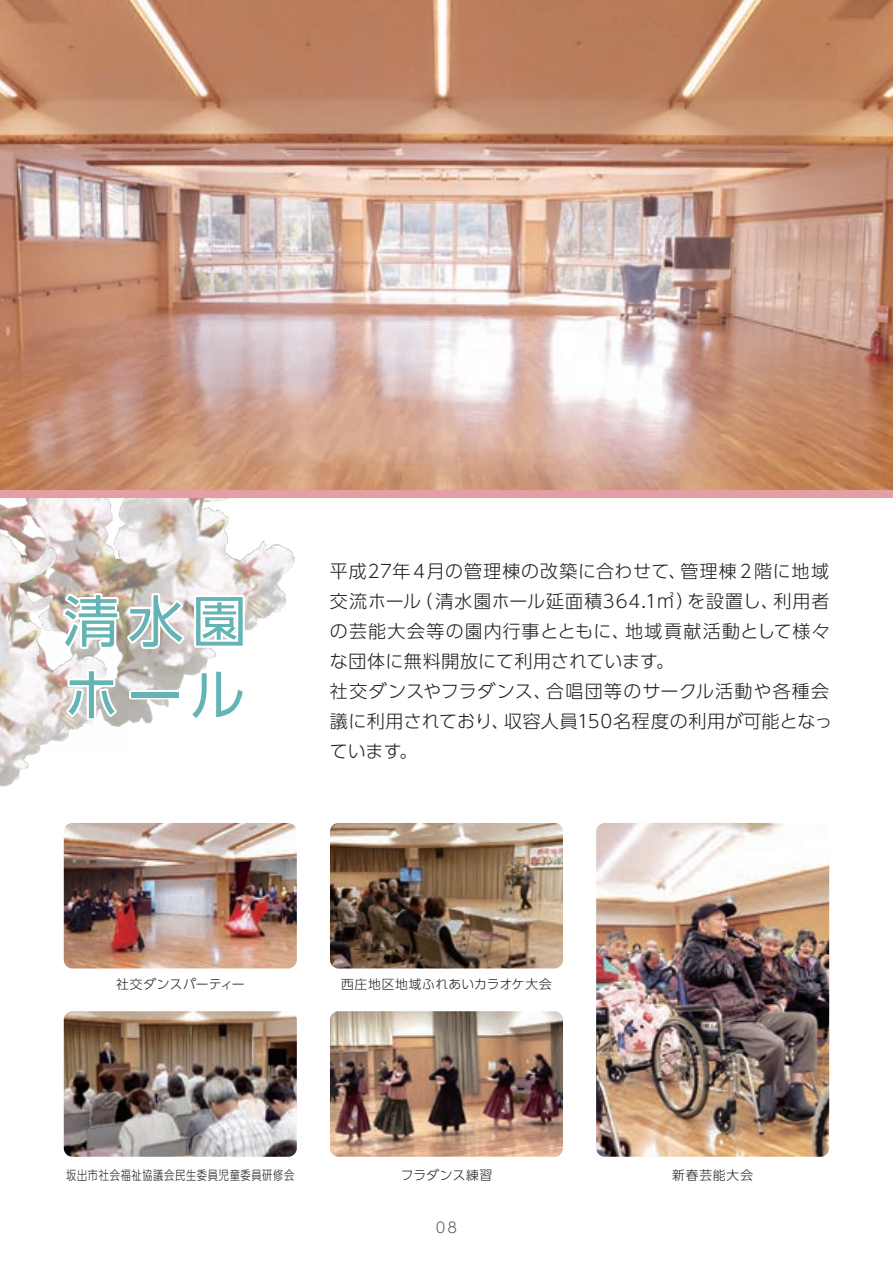
<style>
.page{position:relative;width:893px;height:1263px;background:#fff}
.page>*{position:absolute;margin:0;border:0;box-sizing:border-box;transform-origin:0 0}
.t1{font:55.5px/73.8px "UD Shin Go Pro";letter-spacing:.145em;color:#64b4b5}
.t2{font:300 18px/30px "UD Shin Go Pro";letter-spacing:.04em;color:#231f20}
.t3{font:300 14.55px "UD Shin Go Pro";color:#57585a}
.t4{font:300 12.75px "UD Shin Go Pro";letter-spacing:.06em;color:#231f20}
.t5{font:300 12.75px "UD Shin Go Pro";letter-spacing:.06em;color:#231f20;scale:.8 1}
.t6{font:300 12.75px "UD Shin Go Pro";letter-spacing:.02em;color:#231f20}
.t7{font:300 12.75px "UD Shin Go Pro";letter-spacing:.04em;color:#231f20}
</style>
<div class="page">
<img style="left:128px;top:498px;width:167px;height:226px">
<img style="left:0;top:498px;width:128px;height:289px">
<div style="left:0;top:489px;width:893px;height:9px;background:#e49fa4"></div>
<img style="left:0;top:0;width:893px;height:489px">
<img style="left:64px;top:823px;width:233px;height:145px">
<img style="left:330px;top:823px;width:233px;height:145px">
<img style="left:64px;top:1011px;width:233px;height:146px">
<img style="left:330px;top:1011px;width:233px;height:146px">
<img style="left:596px;top:823px;width:233px;height:334px">
<svg style="left:59px;top:585px;width:188px;height:67px"></svg>
<svg style="left:62px;top:667px;width:59px;height:55px"></svg>
<div style="left:129px;top:690px;width:52px;height:9px;border:4px solid #fff"></div>
<svg style="left:186px;top:667px;width:62px;height:57px"></svg>
<h1 class="t1" style="left:64px;top:582px;width:185px">清水園ホール</h1>
<p class="t2" style="left:330px;top:556px;width:504px">平成27年４月の管理棟の改築に合わせて、管理棟２階に地域交流ホール（清水園ホール延面積364.1㎡）を設置し、利用者の芸能大会等の園内行事とともに、地域貢献活動として様々な団体に無料開放にて利用されています。<br>社交ダンスやフラダンス、合唱団等のサークル活動や各種会議に利用されており、収容人員150名程度の利用が可能となっています。</p>
<p class="t6" style="left:116px;top:973px;width:130px">社交ダンスパーティー</p>
<p class="t4" style="left:341px;top:973px;width:212px">西庄地区地域ふれあいカラオケ大会</p>
<p class="t5" style="left:66px;top:1164px;width:287px">坂出市社会福祉協議会民生委員児童委員研修会</p>
<p class="t7" style="left:401px;top:1164px;width:93px">フラダンス練習</p>
<p class="t4" style="left:672px;top:1164px;width:82px">新春芸能大会</p>
<p class="t3" style="left:436px;top:1216px;width:23px">08</p>
</div>
